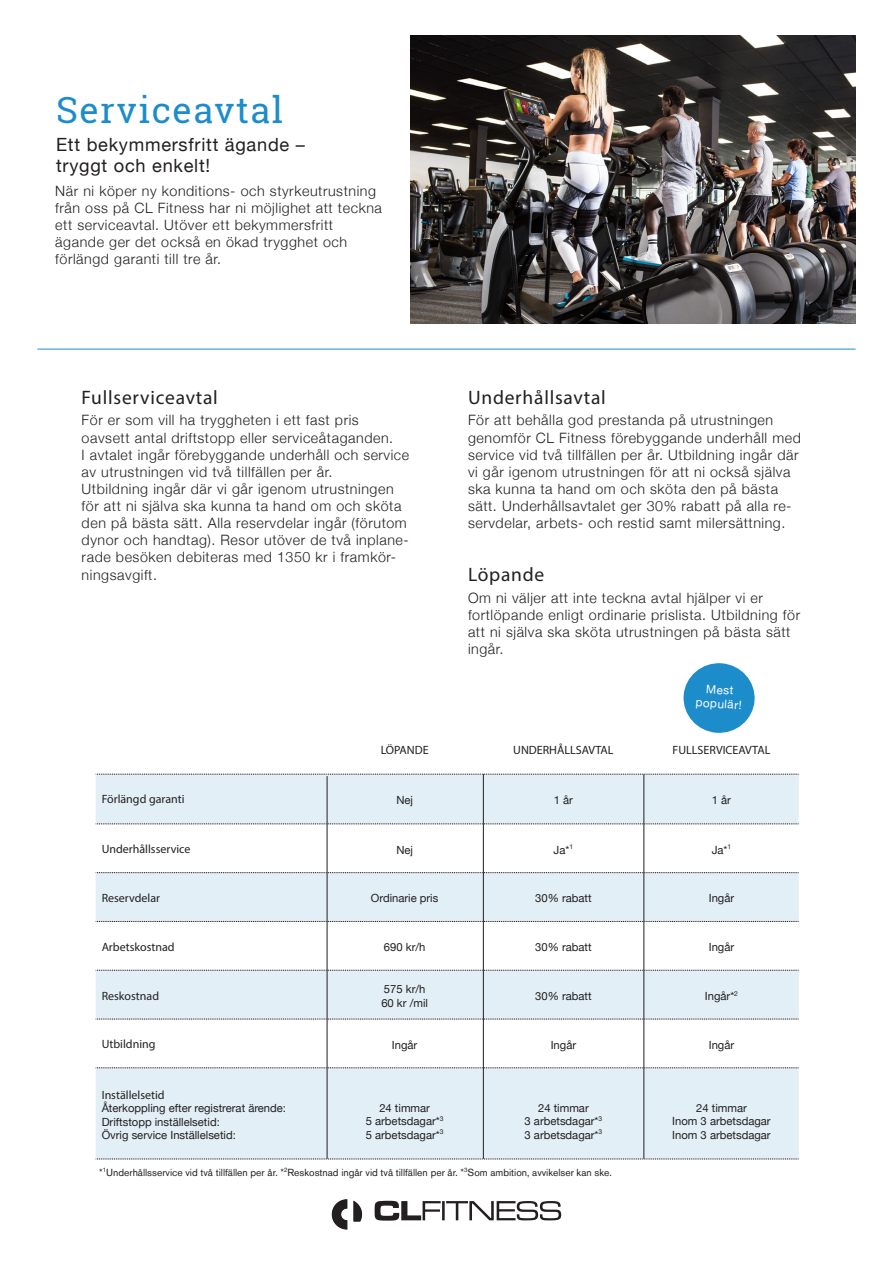
<style>
.page{position:relative;width:893px;height:1263px;background:#fff}
.page>*{position:absolute;margin:0;border:0;box-sizing:border-box;transform-origin:0 0}
.t1{font:36px "Roboto Slab";letter-spacing:.04em;color:#1c8ccb}
.t2{font:19.5px "Myriad Pro";letter-spacing:.04em;color:#231f20}
.t3{font:18.15px/21.9px "Helvetica Neue";letter-spacing:.04em;color:#231f20}
.t4{font:300 14.25px/17.1px "Helvetica Neue";letter-spacing:.04em;color:#231f20}
.t5{font:12px "Myriad Pro";color:#231f20}
.t6{font:11.7px/14px "Helvetica Neue";color:#fff;text-align:center}
.t7{font:11.25px/13.5px "Helvetica Neue";color:#231f20}
.t8{font:10.2px "Akzidenz Grotesk Std";color:#231f20}
.s1{font-family:"Helvetica Neue"}
</style>
<div class="page">
<svg style="left:375px;top:1201px;width:186px;height:19px"></svg>
<svg style="left:332px;top:1199px;width:30px;height:30px"></svg>
<hr style="left:37px;top:349px;width:818px;height:1px;background:#1c8ccb">
<img style="left:410px;top:36px;width:445px;height:288px">
<svg style="left:683px;top:663px;width:72px;height:70px"></svg>
<svg style="left:96px;top:775px;width:703px;height:146px;fill:#e2eff6"></svg>
<div style="left:96px;top:1068px;width:703px;height:91px;background:#e2eff6"></div>
<svg style="left:96px;top:824px;width:703px;height:1px"></svg>
<svg style="left:96px;top:872px;width:703px;height:1px"></svg>
<svg style="left:96px;top:921px;width:703px;height:147px"></svg>
<svg style="left:96px;top:1159px;width:703px;height:1px"></svg>
<svg style="left:96px;top:774px;width:703px;height:1px"></svg>
<hr style="left:483px;top:774px;width:1px;height:385px;background:#231f20">
<hr style="left:644px;top:774px;width:1px;height:385px;background:#231f20">
<hr style="left:327px;top:776px;width:1px;height:383px;background:#231f20">
<p class="t1" style="left:56px;top:85px;width:229px">Serviceavtal</p>
<p class="t3" style="left:56px;top:134px;width:250px">Ett bekymmersfritt ägande – tryggt och enkelt!</p>
<p class="t4" style="left:55px;top:181px;width:328px">När ni köper ny konditions- och styrkeutrustning från oss på CL Fitness har ni möjlighet att teckna ett serviceavtal. Utöver ett bekymmersfritt</p>
<p class="t4" style="left:55px;top:233px;width:293px">ägande ger det också en ökad trygghet och</p>
<p class="t4" style="left:55px;top:250px;width:167px">förlängd garanti till tre år.</p>
<p class="t2" style="left:82px;top:385px;width:138px">Fullserviceavtal</p>
<p class="t4" style="left:82px;top:411px;width:329px">För er som vill ha tryggheten i ett fast pris oavsett antal driftstopp eller serviceåtaganden.<br>I avtalet ingår förebyggande underhåll och service av utrustningen vid två tillfällen per år.<br>Utbildning ingår där vi går igenom utrustningen för att ni själva ska kunna ta hand om och sköta den på bästa sätt. Alla reservdelar ingår (förutom dynor och handtag). Resor utöver de två inplane&shy;rade besöken debiteras med 1350 kr i framkör&shy;ningsavgift.</p>
<p class="t2" style="left:468px;top:385px;width:139px">Underhållsavtal</p>
<p class="t4" style="left:468px;top:411px;width:334px">För att behålla god prestanda på utrustningen genomför CL Fitness förebyggande underhåll med service vid två tillfällen per år. Utbildning ingår där vi går igenom utrustningen för att ni också själva ska kunna ta hand om och sköta den på bästa sätt. Underhållsavtalet ger 30% rabatt på alla re&shy;servdelar, arbets- och restid samt milersättning.</p>
<p class="t2" style="left:468px;top:562px;width:78px">Löpande</p>
<p class="t4" style="left:468px;top:588px;width:334px">Om ni väljer att inte teckna avtal hjälper vi er fortlöpande enligt ordinarie prislista. Utbildning för att ni själva ska sköta utrustningen på bästa sätt ingår.</p>
<p class="t6" style="left:697px;top:682px;width:47px;rotate:4deg">Mest populär!</p>
<p class="t5" style="left:381px;top:742px;width:49px">LÖPANDE</p>
<p class="t5" style="left:513px;top:742px;width:102px">UNDERHÅLLSAVTAL</p>
<p class="t5" style="left:673px;top:742px;width:99px">FULLSERVICEAVTAL</p>
<p class="t5" style="left:102px;top:792px;width:84px">Förlängd garanti</p>
<p class="t7" style="left:396px;top:794px;width:18px">Nej</p>
<p class="t7" style="left:554px;top:794px;width:21px">1 år</p>
<p class="t7" style="left:712px;top:794px;width:21px">1 år</p>
<p class="t5" style="left:102px;top:842px;width:90px">Underhållsservice</p>
<p class="t7" style="left:396px;top:843px;width:18px">Nej</p>
<p class="t7" style="left:554px;top:843px;width:21px">Ja*<sup>1</sup></p>
<p class="t7" style="left:712px;top:843px;width:21px">Ja*<sup>1</sup></p>
<p class="t5" style="left:102px;top:890px;width:60px">Reservdelar</p>
<p class="t7" style="left:371px;top:892px;width:69px">Ordinarie pris</p>
<p class="t7" style="left:535px;top:892px;width:58px">30% rabatt</p>
<p class="t7" style="left:709px;top:892px;width:27px">Ingår</p>
<p class="t5" style="left:102px;top:939px;width:74px">Arbetskostnad</p>
<p class="t7" style="left:384px;top:941px;width:43px">690 kr/h</p>
<p class="t7" style="left:535px;top:941px;width:58px">30% rabatt</p>
<p class="t7" style="left:709px;top:941px;width:27px">Ingår</p>
<p class="t5" style="left:102px;top:988px;width:59px">Reskostnad</p>
<p class="t7" style="left:381px;top:983px;width:48px">575 kr/h<br>60 kr /mil</p>
<p class="t7" style="left:535px;top:990px;width:58px">30% rabatt</p>
<p class="t7" style="left:705px;top:990px;width:35px">Ingår*<sup>2</sup></p>
<p class="t5" style="left:102px;top:1037px;width:55px">Utbildning</p>
<p class="t7" style="left:392px;top:1039px;width:27px">Ingår</p>
<p class="t7" style="left:551px;top:1039px;width:27px">Ingår</p>
<p class="t7" style="left:709px;top:1039px;width:27px">Ingår</p>
<p class="t5" style="left:102px;top:1087px;width:64px">Inställelsetid</p>
<p class="t7" style="left:102px;top:1102px;width:186px">Återkoppling efter registrerat ärende:<br>Driftstopp inställelsetid:<br>Övrig service Inställelsetid:</p>
<p class="t7" style="left:366px;top:1101px;width:79px;text-align:center">24 timmar<br>5 arbetsdagar*<sup>3<br></sup>5 arbetsdagar*<sup>3</sup></p>
<p class="t7" style="left:525px;top:1101px;width:79px;text-align:center">24 timmar<br>3 arbetsdagar*<sup>3<br></sup>3 arbetsdagar*<sup>3</sup></p>
<p class="t7" style="left:696px;top:1101px;width:52px">24 timmar</p>
<p class="t7" style="left:672px;top:1115px;width:100px">Inom 3 arbetsdagar<br>Inom 3 arbetsdagar</p>
<p class="t8" style="left:99px;top:1166px;width:514px"><span class="s1">*</span><sup>1</sup>Underhållsservice vid två tillfällen per år. <span class="s1">*</span><sup>2</sup>Reskostnad ingår vid två tillfällen per år. <span class="s1">*</span><sup>3</sup>Som ambition, avvikelser kan ske.</p>
</div>
